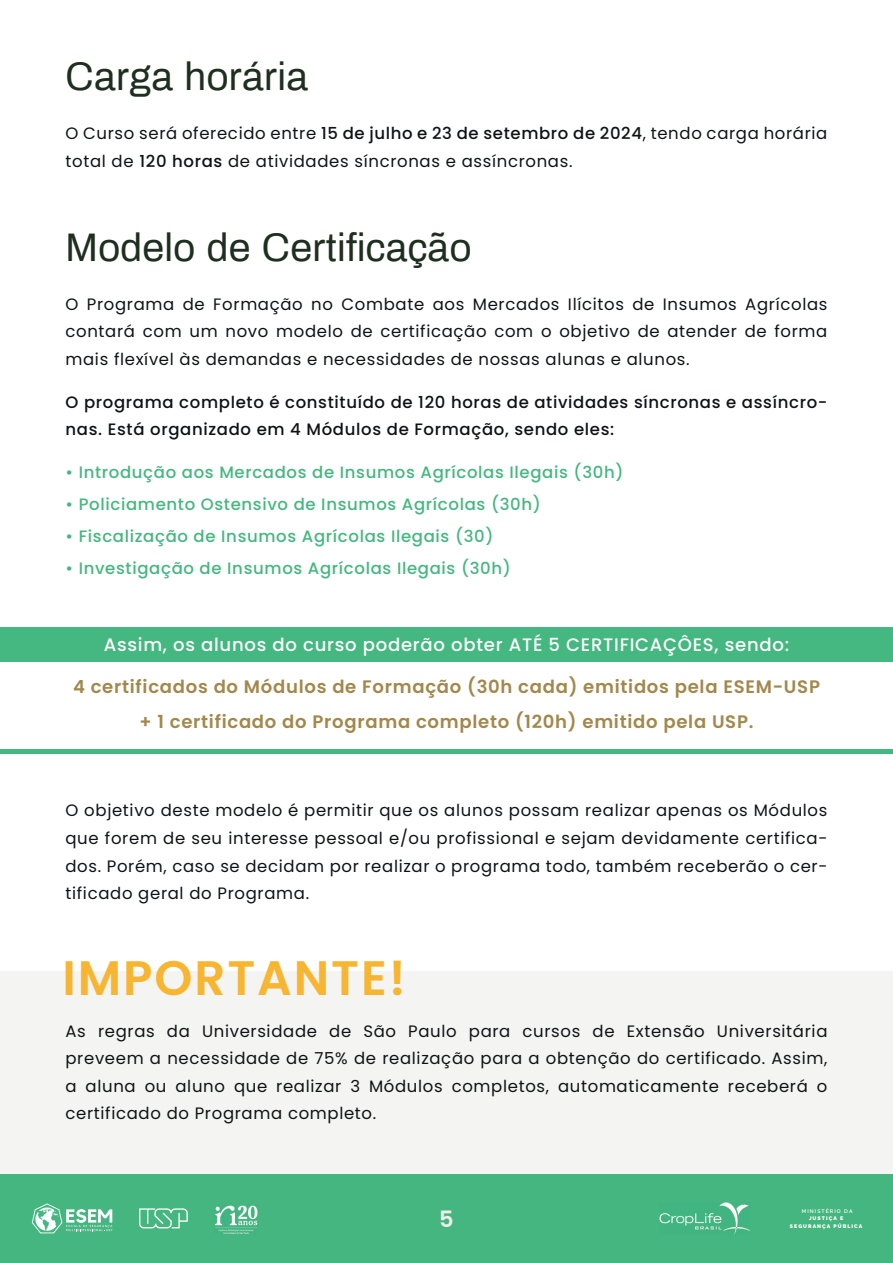
<style>
.page{position:relative;width:893px;height:1263px;background:#fff}
.page>*{position:absolute;margin:0;border:0;box-sizing:border-box;transform-origin:0 0}
.t1{font:600 48.3px "Poppins";letter-spacing:.04em;color:#f7b531}
.t2{font:39px "Archivo";letter-spacing:.01em;color:#1e2f1f}
.t3{font:600 22.5px "Poppins";color:#f4ede9}
.t4{font:600 18px/35.1px "Poppins";letter-spacing:.04em;color:#a3884c;text-align:center}
.t5{font:500 18px "Poppins";letter-spacing:.04em;color:#fff}
.t6{font:16.5px/27.6px "Poppins";letter-spacing:.04em;color:#101315;text-align:justify}
.t7{font:500 16.5px "Poppins";letter-spacing:.04em;color:#45b780}
.t8{font:500 16.5px/27.6px "Poppins";letter-spacing:.04em;color:#101315}
.t9{font:900 5.25px "Rawline";letter-spacing:.2em;color:#fff}
.t10{font:600 5.25px "Rawline";letter-spacing:.2em;color:#fff}
.s1{font-weight:500}
</style>
<div class="page">
<div style="left:0;top:1174px;width:893px;height:89px;background:#46b680"></div>
<svg style="left:139px;top:1208px;width:49px;height:20px"></svg>
<img style="left:660px;top:1202px;width:90px;height:32px">
<svg style="left:32px;top:1203px;width:80px;height:30px"></svg>
<img style="left:215px;top:1206px;width:43px;height:28px">
<div style="left:0;top:627px;width:893px;height:35px;background:#45b780"></div>
<hr style="left:0;top:750px;width:893px;height:4px;background:#45b780">
<div style="left:0;top:972px;width:893px;height:202px;background:#f4f4f3"></div>
<h2 class="t2" style="left:65px;top:48px;width:244px">Carga horária</h2>
<p class="t6" style="left:65px;top:120px;width:763px">O Curso será oferecido entre <span class="s1">15 de julho e 23 de setembro de 2024</span>, tendo carga horária total de <span class="s1">120 horas</span> de atividades síncronas e assíncronas.</p>
<h2 class="t2" style="left:65px;top:219px;width:407px">Modelo de Certificação</h2>
<p class="t6" style="left:65px;top:290px;width:763px">O Programa de Formação no Combate aos Mercados Ilícitos de Insumos Agrícolas contará com um novo modelo de certificação com o objetivo de atender de forma mais flexível às demandas e necessidades de nossas alunas e alunos.</p>
<p class="t8" style="left:65px;top:388px;width:763px">O programa completo é constituído de 120 horas de atividades síncronas e assíncro&shy;nas. Está organizado em 4 Módulos de Formação, sendo eles:</p>
<p class="t7" style="left:65px;top:462px;width:560px">• Introdução aos Mercados de Insumos Agrícolas Ilegais (30h)</p>
<p class="t7" style="left:65px;top:494px;width:477px">• Policiamento Ostensivo de Insumos Agrícolas (30h)</p>
<p class="t7" style="left:65px;top:527px;width:430px">• Fiscalização de Insumos Agrícolas Ilegais (30)</p>
<p class="t7" style="left:65px;top:559px;width:447px">• Investigação de Insumos Agrícolas Ilegais (30h)</p>
<p class="t5" style="left:104px;top:634px;width:687px">Assim, os alunos do curso poderão obter ATÉ 5 CERTIFICAÇÔES, sendo:</p>
<p class="t4" style="left:73px;top:669px;width:748px">4 certificados do Módulos de Formação (30h cada) emitidos pela ESEM-USP + 1 certificado do Programa completo (120h) emitido pela USP.</p>
<p class="t6" style="left:65px;top:797px;width:763px">O objetivo deste modelo é permitir que os alunos possam realizar apenas os Módulos que forem de seu interesse pessoal e/ou profissional e sejam devidamente certifica&shy;dos. Porém, caso se decidam por realizar o programa todo, também receberão o cer&shy;tificado geral do Programa.</p>
<h1 class="t1" style="left:62px;top:949px;width:345px">IMPORTANTE!</h1>
<p class="t6" style="left:65px;top:1017px;width:763px">As regras da Universidade de São Paulo para cursos de Extensão Universitária preveem a necessidade de 75% de realização para a obtenção do certificado. Assim, a aluna ou aluno que realizar 3 Módulos completos, automaticamente receberá o certificado do Programa completo.</p>
<h3 class="t3" style="left:439px;top:1206px;width:16px">5</h3>
<p class="t10" style="left:802px;top:1207px;width:52px">MINISTÉRIO DA</p>
<p class="t9" style="left:809px;top:1214px;width:36px">JUSTIÇA E</p>
<p class="t9" style="left:790px;top:1221px;width:74px">SEGURANÇA PÚBLICA</p>
</div>
